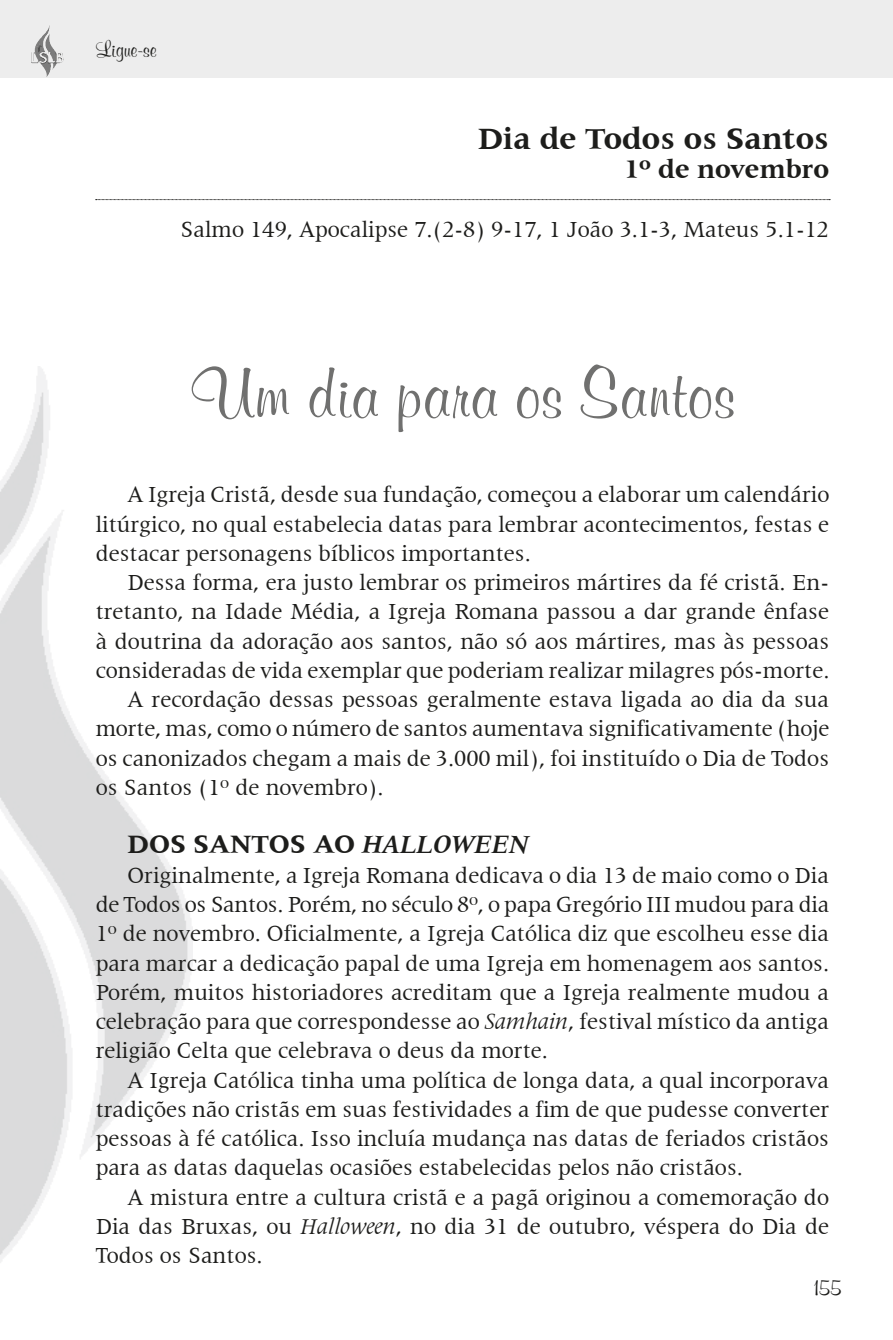
<style>
.page{position:relative;width:893px;height:1340px;background:#fff}
.page>*{position:absolute;margin:0;border:0;box-sizing:border-box;transform-origin:0 0}
.Título{font:700 72px "Murray Hill BT";color:#70706f}
.Texto{font:700 31.5px "Latin 725 BT";color:#1d1d1b}
.Subtítulo{font:700 27px "Latin 725 BT";color:#1d1d1b}
.Texto-2{font:700 27px "Latin 725 BT";color:#1d1d1b}
.t1{font:700 24.75px "Murray Hill BT";color:#1d1d1b}
.Texto-3{font:23.4px/29.2px "Latin 725 BT";color:#1d1d1b;text-align:justify}
.t2{font:700 22.5px "Murray Hill BT";color:#1d1d1b}
.s1{font-style:italic}
</style>
<div class="page">
<div style="left:0;top:0;width:893px;height:78px;background:#ededed"></div>
<img style="left:32px;top:25px;width:32px;height:52px">
<img style="left:0;top:367px;width:193px;height:896px">
<svg style="left:96px;top:199px;width:734px;height:1px"></svg>
<p class="t2" style="left:95px;top:35px;width:63px">Ligue-se</p>
<p class="Texto" style="left:478px;top:121px;width:352px">Dia de Todos os Santos</p>
<p class="Texto-2" style="left:624px;top:154px;width:206px">1º de novembro</p>
<p class="Texto-3" style="left:180px;top:214px;width:650px">Salmo 149, Apocalipse 7.(2-8) 9-17, 1 João 3.1-3, Mateus 5.1-12</p>
<p class="Título" style="left:191px;top:348px;width:545px">Um dia para os Santos</p>
<p class="Texto-3" style="left:96px;top:480px;width:735px;text-indent:32px">A Igreja Cristã, desde sua fundação, começou a elaborar um calendário litúrgico, no qual estabelecia datas para lembrar acontecimentos, festas e destacar personagens bíblicos importantes.</p>
<p class="Texto-3" style="left:96px;top:568px;width:735px;text-indent:32px">Dessa forma, era justo lembrar os primeiros mártires da fé cristã. En&shy;tretanto, na Idade Média, a Igreja Romana passou a dar grande ênfase à doutrina da adoração aos santos, não só aos mártires, mas às pessoas consideradas de vida exemplar que poderiam realizar milagres pós-morte.</p>
<p class="Texto-3" style="left:96px;top:685px;width:735px;text-indent:32px">A recordação dessas pessoas geralmente estava ligada ao dia da sua morte, mas, como o número de santos aumentava significativamente (hoje os canonizados chegam a mais de 3.000 mil), foi instituído o Dia de Todos os Santos (1º de novembro).</p>
<p class="Subtítulo" style="left:128px;top:829px;width:403px">DOS SANTOS AO <span class="s1">HALLOWEEN</span></p>
<p class="Texto-3" style="left:96px;top:860px;width:735px;text-indent:32px">Originalmente, a Igreja Romana dedicava o dia 13 de maio como o Dia de Todos os Santos. Porém, no século 8º, o papa Gregório III mudou para dia 1º de novembro. Oficialmente, a Igreja Católica diz que escolheu esse dia para marcar a dedicação papal de uma Igreja em homenagem aos santos.<br>Porém, muitos historiadores acreditam que a Igreja realmente mudou a celebração para que correspondesse ao <span class="s1">Samhain</span>, festival místico da antiga religião Celta que celebrava o deus da morte.</p>
<p class="Texto-3" style="left:96px;top:1065px;width:735px;text-indent:32px">A Igreja Católica tinha uma política de longa data, a qual incorporava tradições não cristãs em suas festividades a fim de que pudesse converter pessoas à fé católica. Isso incluía mudança nas datas de feriados cristãos para as datas daquelas ocasiões estabelecidas pelos não cristãos.</p>
<p class="Texto-3" style="left:96px;top:1182px;width:735px;text-indent:32px">A mistura entre a cultura cristã e a pagã originou a comemoração do Dia das Bruxas, ou <span class="s1">Halloween</span>, no dia 31 de outubro, véspera do Dia de Todos os Santos.</p>
<p class="t1" style="left:814px;top:1272px;width:29px">155</p>
</div>
